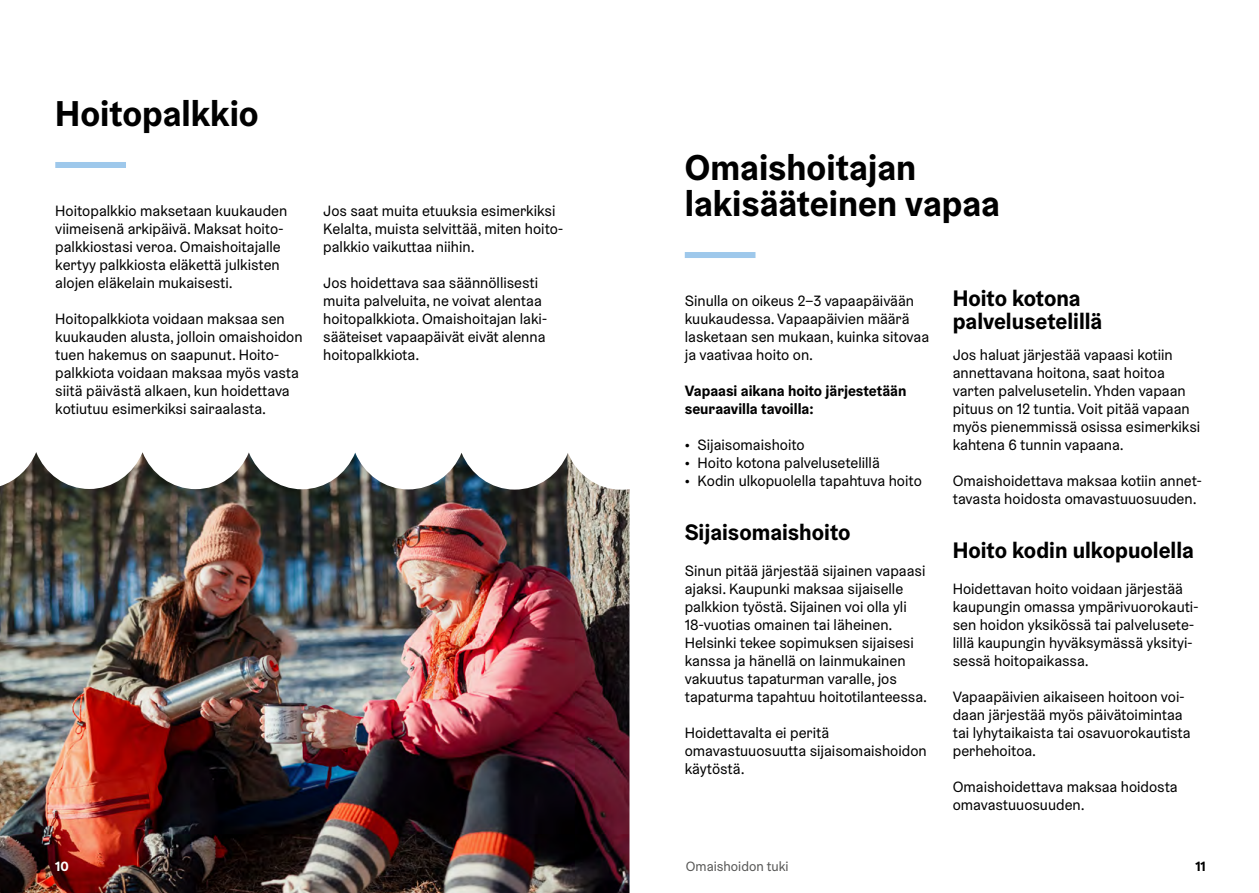
<style>
.page{position:relative;width:1259px;height:893px;background:#fff}
.page>*{position:absolute;margin:0;border:0;box-sizing:border-box;transform-origin:0 0}
.H2_otsikko{font:700 36px/36px "Helsinki Grotesk";color:#000}
.H3_otsikko{font:700 22.5px/22.5px "Helsinki Grotesk";color:#000}
.P_leipis{font:15px/18px "Helsinki Grotesk";color:#000}
.P_leipis-2{font:700 15px/18px "Helsinki Grotesk";color:#000}
.t1{font:13.5px "Helsinki Grotesk";color:#575756}
.t2{font:700 13.5px "Helsinki Grotesk";color:#fff}
.t3{font:700 13.5px "Helsinki Grotesk";color:#000}
.s1{font-weight:700}
</style>
<div class="page">
<img style="left:0;top:452px;width:629px;height:441px">
<div style="left:685px;top:252px;width:70px;height:6px;background:#9ec8eb"></div>
<div style="left:55px;top:162px;width:71px;height:6px;background:#9ec8eb"></div>
<h2 class="H2_otsikko" style="left:55px;top:95px;width:205px">Hoitopalkkio</h2>
<p class="P_leipis" style="left:55px;top:202px;width:233px">Hoitopalkkio maksetaan kuukauden viimeisenä arkipäivä. Maksat hoito&shy;palkkiostasi veroa. Omaishoitajalle kertyy palkkiosta eläkettä julkisten alojen eläkelain mukaisesti.</p>
<p class="P_leipis" style="left:55px;top:310px;width:249px">Hoitopalkkiota voidaan maksaa sen kuukauden alusta, jolloin omaishoidon tuen hakemus on saapunut. Hoito&shy;palkkiota voidaan maksaa myös vasta siitä päivästä alkaen, kun hoidettava kotiutuu esimerkiksi sairaalasta.</p>
<p class="P_leipis" style="left:323px;top:202px;width:241px">Jos saat muita etuuksia esimerkiksi<br>Kelalta, muista selvittää, miten hoito&shy;palkkio vaikuttaa niihin.</p>
<p class="P_leipis" style="left:323px;top:274px;width:225px">Jos hoidettava saa säännöllisesti muita palveluita, ne voivat alentaa hoitopalkkiota. Omaishoitajan laki&shy;sääteiset vapaapäivät eivät alenna hoitopalkkiota.</p>
<h2 class="H2_otsikko" style="left:685px;top:149px;width:317px">Omaishoitajan lakisääteinen vapaa</h2>
<p class="P_leipis" style="left:685px;top:292px;width:246px">Sinulla on oikeus 2–3 vapaapäivään kuukaudessa. Vapaapäivien määrä lasketaan sen mukaan, kuinka sitovaa ja vaativaa hoito on.</p>
<p class="P_leipis-2" style="left:685px;top:382px;width:223px">Vapaasi aikana hoito järjestetään seuraavilla tavoilla:</p>
<p class="P_leipis" style="left:685px;top:436px;width:121px"><span class="s1">•</span> Sijaisomaishoito</p>
<p class="P_leipis" style="left:685px;top:454px;width:196px"><span class="s1">•</span> Hoito kotona palvelusetelillä</p>
<p class="P_leipis" style="left:685px;top:472px;width:238px"><span class="s1">•</span> Kodin ulkopuolella tapahtuva hoito</p>
<h3 class="H3_otsikko" style="left:685px;top:521px;width:167px">Sijaisomaishoito</h3>
<p class="P_leipis" style="left:685px;top:562px;width:244px">Sinun pitää järjestää sijainen vapaasi ajaksi. Kaupunki maksaa sijaiselle palkkion työstä. Sijainen voi olla yli 18-vuotias omainen tai läheinen.<br>Helsinki tekee sopimuksen sijaisesi kanssa ja hänellä on lainmukainen vakuutus tapaturman varalle, jos tapaturma tapahtuu hoitotilanteessa.</p>
<p class="P_leipis" style="left:685px;top:724px;width:243px">Hoidettavalta ei peritä omavastuuosuutta sijaisomaishoidon käytöstä.</p>
<h3 class="H3_otsikko" style="left:952px;top:287px;width:151px">Hoito kotona palvelusetelillä</h3>
<p class="P_leipis" style="left:952px;top:346px;width:249px">Jos haluat järjestää vapaasi kotiin annettavana hoitona, saat hoitoa varten palvelusetelin. Yhden vapaan pituus on 12 tuntia. Voit pitää vapaan myös pienemmissä osissa esimerkiksi kahtena 6 tunnin vapaana.</p>
<p class="P_leipis" style="left:952px;top:472px;width:251px">Omaishoidettava maksaa kotiin annet&shy;tavasta hoidosta omavastuuosuuden.</p>
<h3 class="H3_otsikko" style="left:952px;top:539px;width:243px">Hoito kodin ulkopuolella</h3>
<p class="P_leipis" style="left:952px;top:580px;width:247px">Hoidettavan hoito voidaan järjestää kaupungin omassa ympärivuorokauti&shy;sen hoidon yksikössä tai palvelusete&shy;lillä kaupungin hyväksymässä yksityi&shy;sessä hoitopaikassa.</p>
<p class="P_leipis" style="left:952px;top:688px;width:239px">Vapaapäivien aikaiseen hoitoon voi&shy;daan järjestää myös päivätoimintaa tai lyhytaikaista tai osavuorokautista perhehoitoa.</p>
<p class="P_leipis" style="left:952px;top:778px;width:226px">Omaishoidettava maksaa hoidosta omavastuuosuuden.</p>
<p class="t2" style="left:55px;top:858px;width:15px">10</p>
<p class="t1" style="left:686px;top:858px;width:104px">Omaishoidon tuki</p>
<p class="t3" style="left:1195px;top:858px;width:12px">11</p>
</div>
